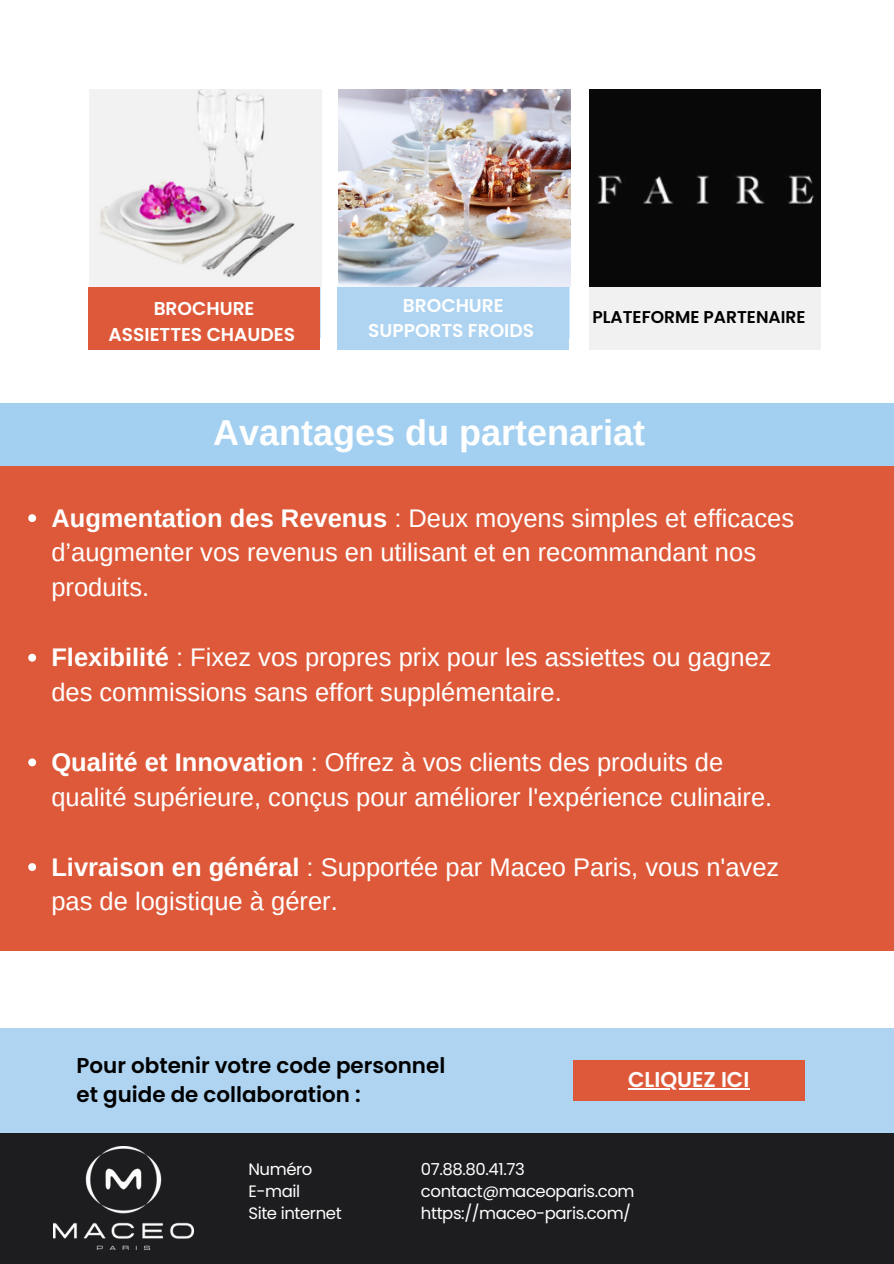
<style>
.page{position:relative;width:894px;height:1264px;background:#fff}
.page>*{position:absolute;margin:0;border:0;box-sizing:border-box;transform-origin:0 0}
.t1{font:700 36px "Arimo";color:#fff}
.t2{font:25.5px/34.8px "Arimo";color:#fff}
.t3{font:600 21.45px/29.2px "Poppins";color:#000}
.t4{font:600 21.45px "Poppins";color:#fff}
.t5{font:600 18.6px/25.8px "Poppins";color:#fff;text-align:center}
.t6{font:600 17.1px "Poppins";color:#000}
.t7{font:16.5px "Poppins";letter-spacing:-.025em;color:#fff}
.s1{font-weight:700}
</style>
<div class="page">
<div style="left:89px;top:287px;width:231px;height:63px;background:#de5939"></div>
<div style="left:0;top:1068px;width:893px;height:195px;background:#1d1c1e"></div>
<div style="left:0;top:1028px;width:893px;height:104px;background:#aed4f1"></div>
<div style="left:572px;top:1060px;width:232px;height:40px;background:#de5939"></div>
<img style="left:89px;top:89px;width:232px;height:198px">
<div style="left:337px;top:287px;width:232px;height:63px;background:#aed4f1"></div>
<img style="left:338px;top:89px;width:232px;height:198px">
<div style="left:588px;top:287px;width:232px;height:63px;background:#f1f1f1"></div>
<div style="left:589px;top:89px;width:231px;height:198px;background:#080808"></div>
<div style="left:0;top:429px;width:893px;height:521px;background:#de5939"></div>
<img style="left:54px;top:1146px;width:139px;height:103px">
<svg style="left:28px;top:514px;width:8px;height:8px"></svg>
<svg style="left:28px;top:653px;width:8px;height:8px"></svg>
<svg style="left:28px;top:758px;width:8px;height:8px"></svg>
<svg style="left:28px;top:863px;width:8px;height:8px"></svg>
<div style="left:0;top:402px;width:893px;height:63px;background:#a3d0f1"></div>
<hr style="left:628px;top:1088px;width:121px;height:1px;background:#fff">
<p class="t5" style="left:109px;top:296px;width:188px">BROCHURE<br>ASSIETTES CHAUDES</p>
<h6 class="t5" style="left:368px;top:292px;width:167px">BROCHURE<br>SUPPORTS FROIDS</h6>
<p class="t6" style="left:592px;top:305px;width:215px">PLATEFORME PARTENAIRE</p>
<p class="t1" style="left:213px;top:412px;width:433px">Avantages du partenariat</p>
<p class="t2" style="left:51px;top:500px;width:744px"><span class="s1">Augmentation des Revenus</span> : Deux moyens simples et efficaces d’augmenter vos revenus en utilisant et en recommandant nos produits.</p>
<h5 class="t2" style="left:51px;top:640px;width:721px"><span class="s1">Flexibilité</span> : Fixez vos propres prix pour les assiettes ou gagnez des commissions sans effort supplémentaire.</h5>
<h1 class="t2" style="left:51px;top:744px;width:722px"><span class="s1">Qualité et Innovation</span> : Offrez à vos clients des produits de qualité supérieure, conçus pour améliorer l'expérience culinaire.</h1>
<p class="t2" style="left:51px;top:849px;width:729px"><span class="s1">Livraison en général</span> : Supportée par Maceo Paris, vous n'avez pas de logistique à gérer.</p>
<p class="t3" style="left:77px;top:1050px;width:370px">Pour obtenir votre code personnel et guide de collaboration :</p>
<p class="t4" style="left:628px;top:1064px;width:123px">CLIQUEZ ICI</p>
<p class="t7" style="left:248px;top:1157px;width:66px">Numéro</p>
<p class="t7" style="left:248px;top:1179px;width:53px">E-mail</p>
<p class="t7" style="left:248px;top:1201px;width:95px">Site internet</p>
<p class="t7" style="left:421px;top:1157px;width:105px">07.88.80.41.73</p>
<h4 class="t7" style="left:421px;top:1179px;width:215px">contact@maceoparis.com</h4>
<h3 class="t7" style="left:421px;top:1201px;width:212px">https://maceo-paris.com/</h3>
</div>
